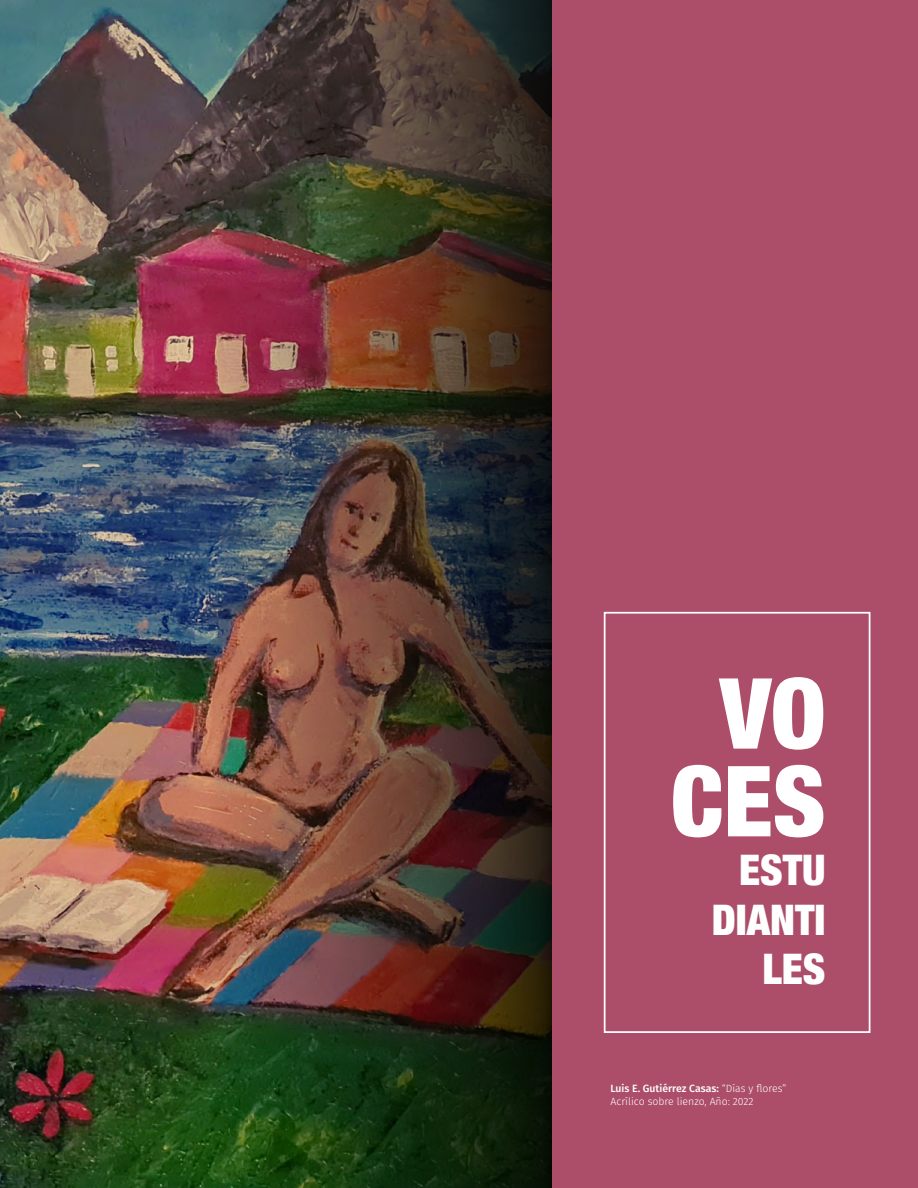
<style>
.page{position:relative;width:918px;height:1188px;background:#fff}
.page>*{position:absolute;margin:0;border:0;box-sizing:border-box;transform-origin:0 0}
.t1{font:900 condensed 98.25px/87.8px "Helvetica Neue";color:#fff;text-align:center}
.t2{font:900 condensed 42.15px/49.2px "Helvetica Neue";color:#fff;text-align:right}
.t3{font:300 10.5px/13.5px "Fira Sans";color:#fff}
.s1{font-weight:500}
</style>
<div class="page">
<img style="left:0;top:0;width:167px;height:1188px">
<img style="left:167px;top:0;width:386px;height:1188px">
<div style="left:553px;top:0;width:365px;height:1188px;background:#ac4e69"></div>
<div style="left:604px;top:612px;width:266px;height:421px;border:2px solid #fff"></div>
<h1 class="t1" style="left:671px;top:664px;width:156px">VO<br>CES</h1>
<h2 class="t2" style="left:712px;top:844px;width:115px">ESTU<br>DIANTI<br>LES</h2>
<p class="t3" style="left:610px;top:1081px;width:177px"><span class="s1">Luis E. Gutiérrez Casas:</span> “Días y flores”<br>Acrílico sobre lienzo, Año: 2022</p>
</div>
